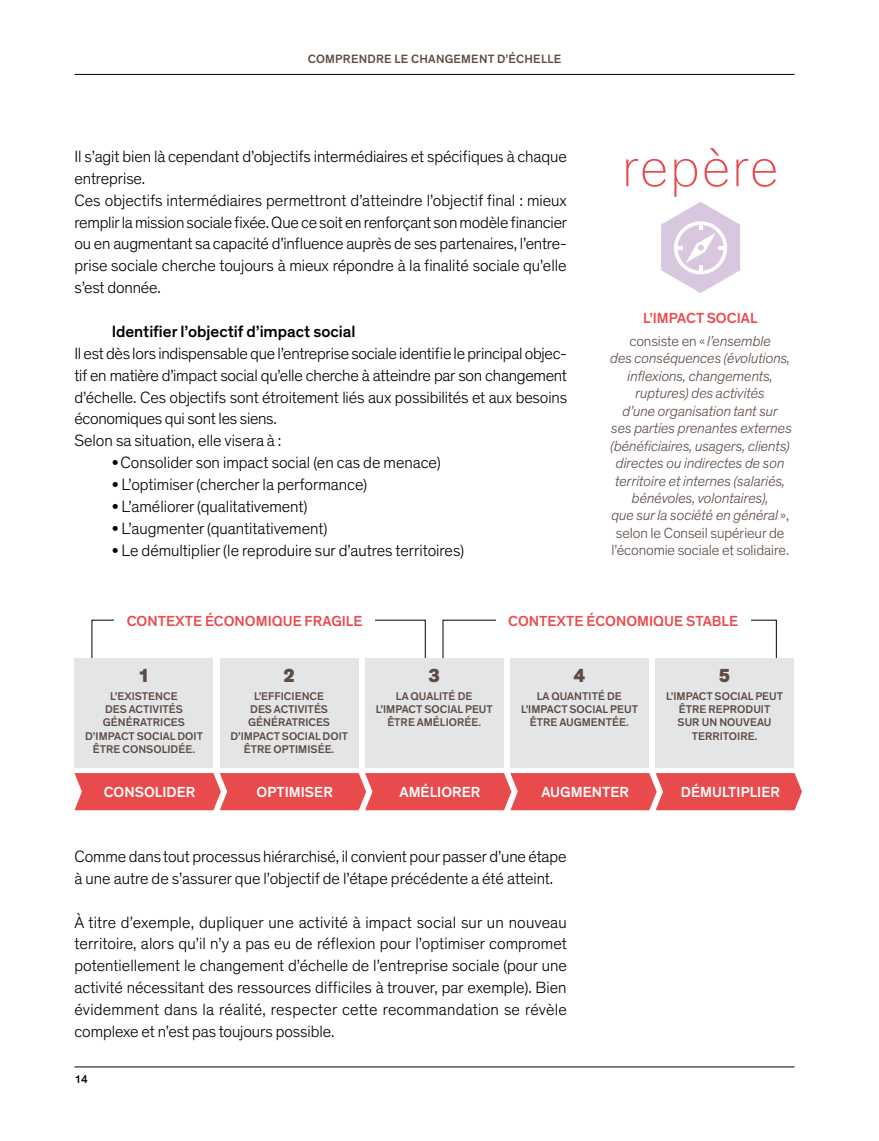
<style>
.page{position:relative;width:879px;height:1141px;background:#fff}
.page>*{position:absolute;margin:0;border:0;box-sizing:border-box;transform-origin:0 0}
.t1{font:100 56px "Theinhardt";letter-spacing:.035em;color:#e94b4d}
.t2{font:800 19.25px "Theinhardt";color:#5d4b44}
.t3{font:300 16.62px/21.9px "Theinhardt";letter-spacing:-.005em;color:#000}
.t4{font:500 16.62px "Theinhardt";color:#000}
.t5{font:italic 300 14.88px/17.5px "Theinhardt";letter-spacing:-.005em;color:#5d4b44;text-align:center}
.t6{font:500 14.88px/22.4px "Theinhardt";color:#e94b4d;text-align:center}
.t7{font:500 14.88px "Theinhardt";color:#fff}
.t8{font:500 12.25px "Theinhardt";letter-spacing:.02em;color:#5d4b44}
.t9{font:500 11.38px/13.1px "Theinhardt";color:#5d4b44;text-align:center}
.t10{font:500 11.38px "Theinhardt";color:#000}
.s1{font-weight:500}
.s2{font-weight:300;color:#5d4b44}
.s3{font-weight:300;font-style:italic;color:#5d4b44}
.s4{font-style:normal}
</style>
<div class="page">
<hr style="left:74px;top:1067px;width:720px;height:1px;background:#000">
<hr style="left:74px;top:74px;width:720px;height:1px;background:#000">
<svg style="left:661px;top:202px;width:78px;height:91px"></svg>
<div style="left:74px;top:658px;width:139px;height:109px;background:#e3e5e6"></div>
<div style="left:654px;top:658px;width:139px;height:109px;background:#e3e5e6"></div>
<div style="left:219px;top:658px;width:139px;height:109px;background:#e3e5e6"></div>
<div style="left:364px;top:658px;width:139px;height:109px;background:#e3e5e6"></div>
<div style="left:509px;top:658px;width:139px;height:109px;background:#e3e5e6"></div>
<svg style="left:74px;top:773px;width:727px;height:37px;background:#ea5355"></svg>
<p class="t8" style="left:307px;top:51px;width:255px">COMPRENDRE LE CHANGEMENT D’ÉCHELLE</p>
<p class="t3" style="left:74px;top:146px;width:494px">Il s’agit bien là cependant d’objectifs intermédiaires et spécifiques à chaque entreprise.<br>Ces objectifs intermédiaires permettront d’atteindre l’objectif final : mieux remplir la mission sociale fixée. Que ce soit en renforçant son modèle financier ou en augmentant sa capacité d’influence auprès de ses partenaires, l’entre&shy;prise sociale cherche toujours à mieux répondre à la finalité sociale qu’elle s’est donnée.</p>
<p class="t4" style="left:112px;top:321px;width:245px">Identifier l’objectif d’impact social</p>
<p class="t3" style="left:74px;top:343px;width:494px">Il est dès lors indispensable que l’entreprise sociale identifie le principal objec&shy;tif en matière d’impact social qu’elle cherche à atteindre par son changement d’échelle. Ces objectifs sont étroitement liés aux possibilités et aux besoins économiques qui sont les siens.<br>Selon sa situation, elle visera à :</p>
<p class="t3" style="left:112px;top:452px;width:330px"><span class="s1">•</span> Consolider son impact social (en cas de menace)</p>
<p class="t3" style="left:112px;top:474px;width:257px"><span class="s1">•</span> L’optimiser (chercher la performance)</p>
<p class="t3" style="left:112px;top:496px;width:197px"><span class="s1">•</span> L’améliorer (qualitativement)</p>
<p class="t3" style="left:112px;top:518px;width:217px"><span class="s1">•</span> L’augmenter (quantitativement)</p>
<p class="t3" style="left:112px;top:539px;width:353px"><span class="s1">•</span> Le démultiplier (le reproduire sur d’autres territoires)</p>
<h1 class="t1" style="left:621px;top:135px;width:158px">repère</h1>
<p class="t6" style="left:629px;top:307px;width:143px">L’IMPACT SOCIAL <span class="s2">consiste en «</span> <span class="s3">l’ensemble</span></p>
<p class="t5" style="left:610px;top:350px;width:183px">des conséquences (évolutions, inflexions, changements, ruptures) des activités<br>d’une organisation tant sur<br>ses parties prenantes externes (bénéficiaires, usagers, clients) directes ou indirectes de son territoire et internes (salariés, bénévoles, volontaires),<br>que sur la société en général <span class="s4">», selon le Conseil supérieur de l’économie sociale et solidaire.</span></p>
<p class="t6" style="left:127px;top:610px;width:237px">CONTEXTE ÉCONOMIQUE FRAGILE</p>
<p class="t6" style="left:508px;top:610px;width:231px">CONTEXTE ÉCONOMIQUE STABLE</p>
<p class="t2" style="left:138px;top:664px;width:13px">1</p>
<p class="t9" style="left:85px;top:690px;width:119px">L’EXISTENCE<br>DES ACTIVITÉS<br>GÉNÉRATRICES<br>D’IMPACT SOCIAL DOIT<br>ÊTRE CONSOLIDÉE.</p>
<p class="t2" style="left:283px;top:664px;width:13px">2</p>
<p class="t9" style="left:230px;top:690px;width:119px">L’EFFICIENCE<br>DES ACTIVITÉS<br>GÉNÉRATRICES<br>D’IMPACT SOCIAL DOIT<br>ÊTRE OPTIMISÉE.</p>
<p class="t2" style="left:428px;top:664px;width:13px">3</p>
<p class="t9" style="left:375px;top:690px;width:118px">LA QUALITÉ DE<br>L’IMPACT SOCIAL PEUT<br>ÊTRE AMÉLIORÉE.</p>
<p class="t2" style="left:573px;top:664px;width:13px">4</p>
<p class="t9" style="left:520px;top:690px;width:118px">LA QUANTITÉ DE<br>L’IMPACT SOCIAL PEUT<br>ÊTRE AUGMENTÉE.</p>
<p class="t2" style="left:718px;top:664px;width:13px">5</p>
<p class="t9" style="left:665px;top:690px;width:118px">L’IMPACT SOCIAL PEUT<br>ÊTRE REPRODUIT<br>SUR UN NOUVEAU<br>TERRITOIRE.</p>
<p class="t7" style="left:104px;top:783px;width:93px">CONSOLIDER</p>
<p class="t7" style="left:256px;top:783px;width:78px">OPTIMISER</p>
<p class="t7" style="left:399px;top:783px;width:82px">AMÉLIORER</p>
<p class="t7" style="left:541px;top:783px;width:89px">AUGMENTER</p>
<p class="t7" style="left:680px;top:783px;width:101px">DÉMULTIPLIER</p>
<p class="t3" style="left:74px;top:846px;width:493px">Comme dans tout processus hiérarchisé, il convient pour passer d’une étape à une autre de s’assurer que l’objectif de l’étape précédente a été atteint.</p>
<p class="t3" style="left:74px;top:911px;width:493px;text-align:justify">À titre d’exemple, dupliquer une activité à impact social sur un nouveau territoire, alors qu’il n’y a pas eu de réflexion pour l’optimiser compromet potentiellement le changement d’échelle de l’entreprise sociale (pour une activité nécessitant des ressources difficiles à trouver, par exemple). Bien évidemment dans la réalité, respecter cette recommandation se révèle complexe et n’est pas toujours possible.</p>
<p class="t10" style="left:74px;top:1072px;width:15px">14</p>
</div>
